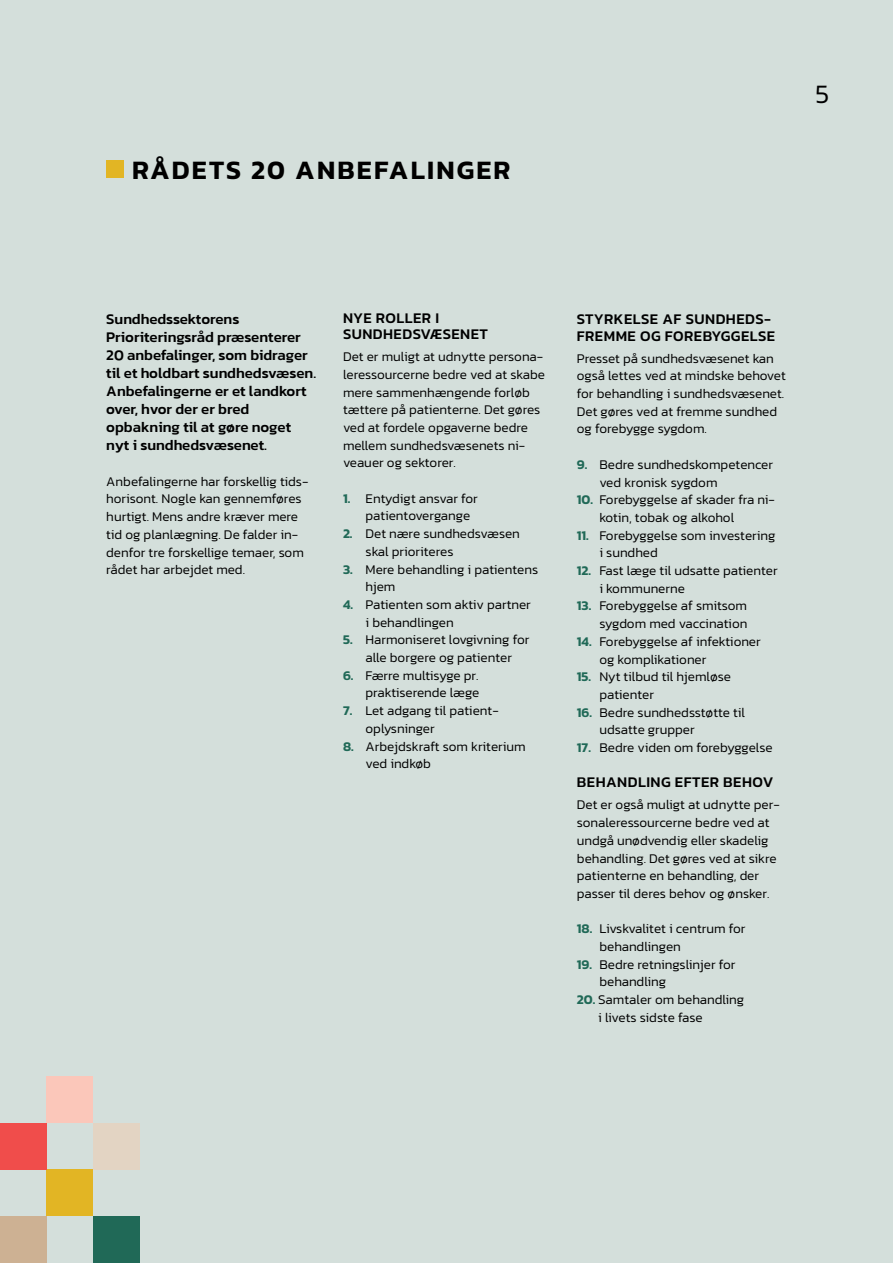
<style>
.page{position:relative;width:893px;height:1263px;background:#d4dfdb}
.page>*{position:absolute;margin:0;border:0;box-sizing:border-box;transform-origin:0 0}
.t1{font:600 27px "Kanit";letter-spacing:.08em;color:#000}
.t2{font:300 27px "Kanit";color:#000}
.t3{font:500 15px/18px "Kanit";color:#000}
.t4{font:500 15px/16.5px "Kanit";letter-spacing:.03em;color:#000}
.t5{font:300 13.5px/17.7px "Kanit";color:#000}
.s1{font-weight:600;color:#206957}
</style>
<div class="page">
<div style="left:46px;top:1169px;width:47px;height:47px;background:#e2b524"></div>
<div style="left:93px;top:1216px;width:47px;height:47px;background:#206957"></div>
<div style="left:0;top:1216px;width:46px;height:47px;background:#cdb193"></div>
<div style="left:0;top:1123px;width:46px;height:46px;background:#f04d4b"></div>
<div style="left:93px;top:1123px;width:47px;height:46px;background:#e3d4c3"></div>
<div style="left:46px;top:1076px;width:47px;height:47px;background:#fbc7ba"></div>
<div style="left:106px;top:161px;width:18px;height:17px;background:#e2b524"></div>
<h1 class="t1" style="left:132px;top:149px;width:380px">RÅDETS 20 ANBEFALINGER</h1>
<h1 class="t2" style="left:815px;top:75px;width:15px">5</h1>
<p class="t3" style="left:106px;top:310px;width:211px">Sundhedssektorens<br>Prioriteringsråd præsenterer<br>20 anbefalinger, som bidrager til et holdbart sundhedsvæsen.<br>Anbefalingerne er et landkort over, hvor der er bred opbakning til at gøre noget nyt i sundhedsvæsenet.</p>
<p class="t5" style="left:106px;top:472px;width:204px">Anbefalingerne har forskellig tids&shy;horisont. Nogle kan gennemføres hurtigt. Mens andre kræver mere tid og planlægning. De falder in&shy;denfor tre forskellige temaer, som rådet har arbejdet med.</p>
<p class="t4" style="left:343px;top:309px;width:147px">NYE ROLLER I<br>SUNDHEDSVÆSENET</p>
<p class="t5" style="left:343px;top:348px;width:203px">Det er muligt at udnytte persona&shy;leressourcerne bedre ved at skabe mere sammenhængende forløb tættere på patienterne. Det gøres ved at fordele opgaverne bedre mellem sundhedsvæsenets ni&shy;veauer og sektorer.</p>
<p class="t5" style="left:365px;top:489px;width:114px;text-indent:-23px"><span class="s1">1.</span> Entydigt ansvar for patientovergange</p>
<p class="t5" style="left:365px;top:525px;width:156px;text-indent:-23px"><span class="s1">2.</span> Det nære sundhedsvæsen skal prioriteres</p>
<p class="t5" style="left:365px;top:560px;width:174px;text-indent:-23px"><span class="s1">3.</span> Mere behandling i patientens hjem</p>
<p class="t5" style="left:365px;top:595px;width:167px;text-indent:-23px"><span class="s1">4.</span> Patienten som aktiv partner i behandlingen</p>
<p class="t5" style="left:343px;top:631px;width:188px;text-align:center"><span class="s1">5.</span> Harmoniseret lovgivning for alle borgere og patienter</p>
<p class="t5" style="left:343px;top:666px;width:138px;text-align:right"><span class="s1">6.</span> Færre multisyge pr. praktiserende læge</p>
<p class="t5" style="left:365px;top:702px;width:135px;text-indent:-23px"><span class="s1">7.</span> Let adgang til patient&shy;oplysninger</p>
<p class="t5" style="left:365px;top:737px;width:162px;text-indent:-23px"><span class="s1">8.</span> Arbejdskraft som kriterium ved indkøb</p>
<p class="t4" style="left:577px;top:310px;width:200px">STYRKELSE AF SUNDHEDS-<br>FREMME OG FOREBYGGELSE</p>
<p class="t5" style="left:577px;top:349px;width:210px">Presset på sundhedsvæsenet kan også lettes ved at mindske behovet for behandling i sundhedsvæsenet.<br>Det gøres ved at fremme sundhed og forebygge sygdom.</p>
<p class="t5" style="left:599px;top:455px;width:175px;text-indent:-23px"><span class="s1">9.</span> Bedre sundhedskompetencer ved kronisk sygdom</p>
<p class="t5" style="left:599px;top:491px;width:177px;text-indent:-23px"><span class="s1">10.</span> Forebyggelse af skader fra ni&shy;kotin, tobak og alkohol</p>
<p class="t5" style="left:599px;top:526px;width:178px;text-indent:-23px"><span class="s1">11.</span> Forebyggelse som investering i sundhed</p>
<p class="t5" style="left:599px;top:561px;width:180px;text-indent:-23px"><span class="s1">12.</span> Fast læge til udsatte patienter i kommunerne</p>
<p class="t5" style="left:577px;top:597px;width:172px;text-align:right"><span class="s1">13.</span> Forebyggelse af smitsom sygdom med vaccination</p>
<p class="t5" style="left:599px;top:632px;width:163px;text-indent:-23px"><span class="s1">14.</span> Forebyggelse af infektioner og komplikationer</p>
<p class="t5" style="left:599px;top:668px;width:133px;text-indent:-23px"><span class="s1">15.</span> Nyt tilbud til hjemløse patienter</p>
<p class="t5" style="left:599px;top:703px;width:147px;text-indent:-23px"><span class="s1">16.</span> Bedre sundhedsstøtte til udsatte grupper</p>
<p class="t5" style="left:577px;top:738px;width:197px"><span class="s1">17.</span> Bedre viden om forebyggelse</p>
<p class="t4" style="left:577px;top:774px;width:198px">BEHANDLING EFTER BEHOV</p>
<p class="t5" style="left:577px;top:796px;width:204px">Det er også muligt at udnytte per&shy;sonaleressourcerne bedre ved at undgå unødvendig eller skadelig behandling. Det gøres ved at sikre patienterne en behandling, der passer til deres behov og ønsker.</p>
<p class="t5" style="left:599px;top:920px;width:148px;text-indent:-23px"><span class="s1">18.</span> Livskvalitet i centrum for behandlingen</p>
<p class="t5" style="left:599px;top:955px;width:138px;text-indent:-23px"><span class="s1">19.</span> Bedre retningslinjer for behandling</p>
<p class="t5" style="left:598px;top:990px;width:148px;text-indent:-21px"><span class="s1">20.</span> Samtaler om behandling i livets sidste fase</p>
</div>
